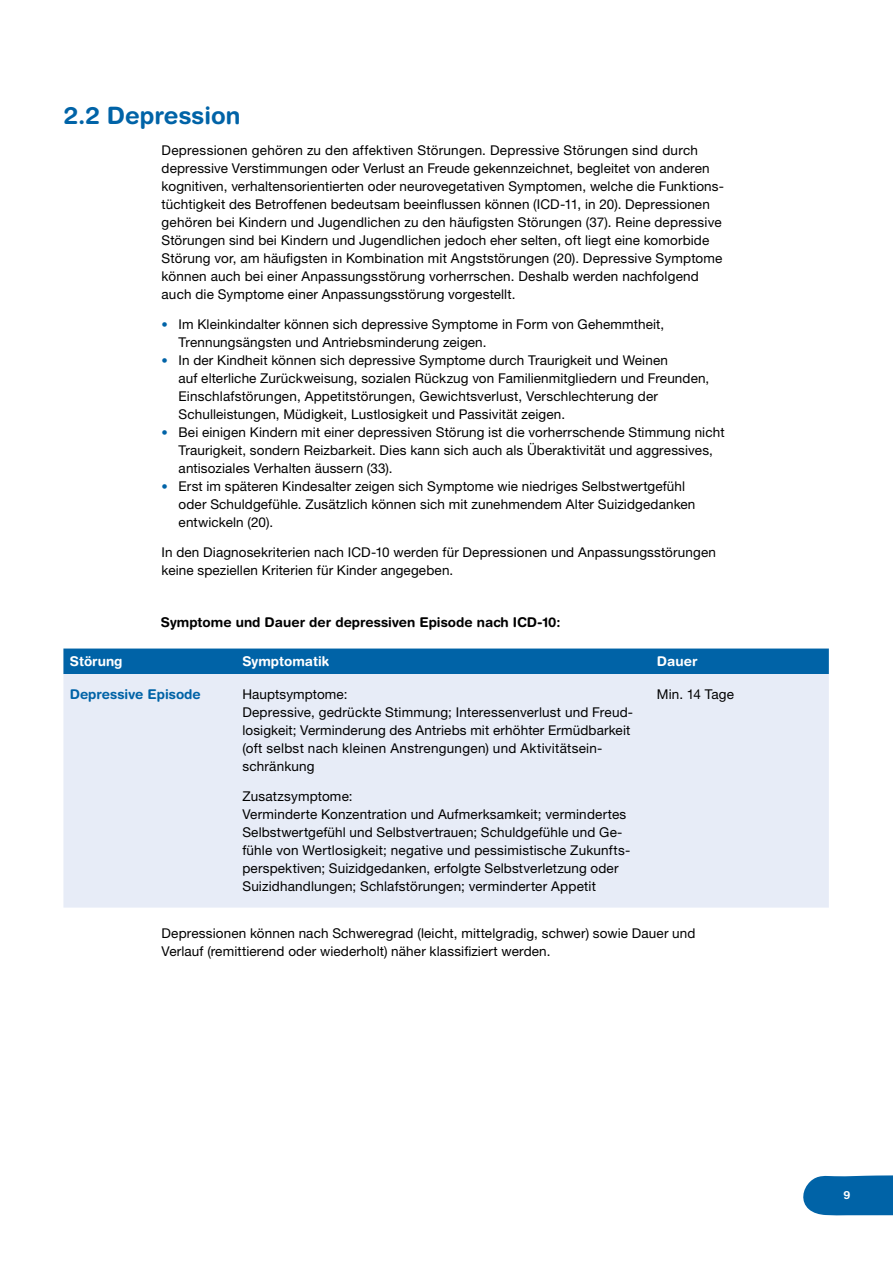
<style>
.page{position:relative;width:893px;height:1263px;background:#fff}
.page>*{position:absolute;margin:0;border:0;box-sizing:border-box;transform-origin:0 0}
.t1{font:700 24px "Helvetica Rounded LT Std";color:#0063a7}
.t2{font:13.5px/18px "Helvetica Neue LT Pro";letter-spacing:.01em;color:#000}
.t3{font:700 13.5px "Helvetica Rounded LT Std";color:#000}
.t4{font:700 13.5px "Helvetica Rounded LT Std";color:#fff}
.t5{font:700 13.5px "Helvetica Rounded LT Std";color:#0063a7}
.t6{font:700 11.25px "Helvetica Rounded LT Std";color:#fff}
.s1{font-size:12.75px;color:#0063a7}
</style>
<div class="page">
<div style="left:63px;top:648px;width:766px;height:26px;background:#0063a7"></div>
<div style="left:63px;top:674px;width:766px;height:234px;background:#e7ecf7"></div>
<svg style="left:803px;top:1175px;width:90px;height:41px;background:#1771af"></svg>
<h1 class="t1" style="left:64px;top:101px;width:178px">2.2 Depression</h1>
<p class="t2" style="left:162px;top:141px;width:564px">Depressionen gehören zu den affektiven Störungen. Depressive Störungen sind durch depressive Verstimmungen oder Verlust an Freude gekennzeichnet, begleitet von anderen kognitiven, verhaltensorientierten oder neurovegetativen Symptomen, welche die Funktions&shy;tüchtigkeit des Betroffenen bedeutsam beeinflussen können (ICD-11, in 20). Depressionen gehören bei Kindern und Jugendlichen zu den häufigsten Störungen (37). Reine depressive Störungen sind bei Kindern und Jugendlichen jedoch eher selten, oft liegt eine komorbide Störung vor, am häufigsten in Kombination mit Angststörungen (20). Depressive Symptome können auch bei einer Anpassungsstörung vorherrschen. Deshalb werden nachfolgend auch die Symptome einer Anpassungsstörung vorgestellt.</p>
<p class="t2" style="left:179px;top:315px;width:487px;text-indent:-17px"><span class="s1">•</span> Im Kleinkindalter können sich depressive Symptome in Form von Gehemmtheit,<br>Trennungsängsten und Antriebsminderung zeigen.</p>
<p class="t2" style="left:179px;top:351px;width:532px;text-indent:-17px"><span class="s1">•</span> In der Kindheit können sich depressive Symptome durch Traurigkeit und Weinen<br>auf elterliche Zurückweisung, sozialen Rückzug von Familienmitgliedern und Freunden, Einschlafstörungen, Appetitstörungen, Gewichtsverlust, Verschlechterung der Schulleistungen, Müdigkeit, Lustlosigkeit und Passivität zeigen.</p>
<p class="t2" style="left:179px;top:423px;width:548px;text-indent:-17px"><span class="s1">•</span> Bei einigen Kindern mit einer depressiven Störung ist die vorherrschende Stimmung nicht<br>Traurigkeit, sondern Reizbarkeit. Dies kann sich auch als Überaktivität und aggressives, antisoziales Verhalten äussern (33).</p>
<p class="t2" style="left:179px;top:477px;width:518px;text-indent:-17px"><span class="s1">•</span> Erst im späteren Kindesalter zeigen sich Symptome wie niedriges Selbstwertgefühl oder Schuldgefühle. Zusätzlich können sich mit zunehmendem Alter Suizidgedanken entwickeln (20).</p>
<p class="t2" style="left:162px;top:543px;width:556px">In den Diagnosekriterien nach ICD-10 werden für Depressionen und Anpassungsstörungen keine speziellen Kriterien für Kinder angegeben.</p>
<p class="t3" style="left:161px;top:614px;width:401px">Symptome und Dauer der depressiven Episode nach ICD-10:</p>
<p class="t4" style="left:70px;top:653px;width:54px">Störung</p>
<p class="t4" style="left:242px;top:653px;width:88px">Symptomatik</p>
<p class="t4" style="left:657px;top:653px;width:42px">Dauer</p>
<p class="t5" style="left:70px;top:686px;width:133px">Depressive Episode</p>
<p class="t2" style="left:242px;top:684px;width:392px">Hauptsymptome:<br>Depressive, gedrückte Stimmung; Interessenverlust und Freud&shy;losigkeit; Verminderung des Antriebs mit erhöhter Ermüdbarkeit (oft selbst nach kleinen Anstrengungen) und Aktivitätsein&shy;schränkung</p>
<p class="t2" style="left:242px;top:786px;width:389px">Zusatzsymptome:<br>Verminderte Konzentration und Aufmerksamkeit; vermindertes Selbstwertgefühl und Selbstvertrauen; Schuldgefühle und Ge&shy;fühle von Wertlosigkeit; negative und pessimistische Zukunfts&shy;perspektiven; Suizidgedanken, erfolgte Selbstverletzung oder Suizidhandlungen; Schlafstörungen; verminderter Appetit</p>
<p class="t2" style="left:657px;top:684px;width:79px">Min. 14 Tage</p>
<p class="t2" style="left:162px;top:924px;width:535px">Depressionen können nach Schweregrad (leicht, mittelgradig, schwer) sowie Dauer und<br>Verlauf (remittierend oder wiederholt) näher klassifiziert werden.</p>
<p class="t6" style="left:844px;top:1188px;width:8px">9</p>
</div>
